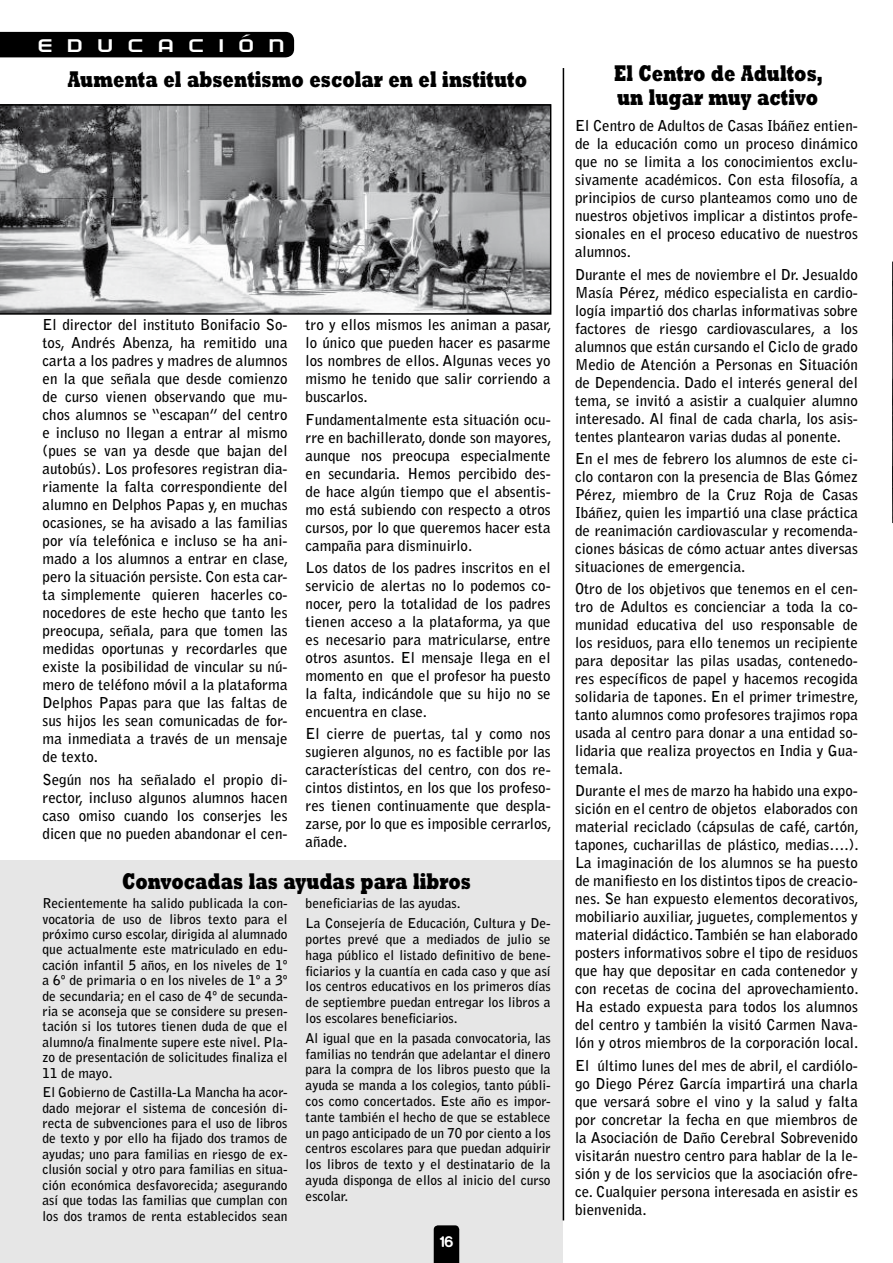
<style>
.page{position:relative;width:893px;height:1263px;background:#fff}
.page>*{position:absolute;margin:0;border:0;box-sizing:border-box;transform-origin:0 0}
.t1{font:24.75px "Empire Builder Document";letter-spacing:.46em;color:#fff;scale:1.18 1}
.t2{font:800 23.1px/24px "Rockwell";color:#000;scale:.71 1}
.t3{font:700 15px/18px "Bell Gothic Std";color:#000;text-align:justify}
.t4{font:700 13.5px/15.5px "Bell Gothic Std";color:#000;text-align:justify}
.t5{font:700 13.5px "Rocko FLF";color:#fff}
</style>
<div class="page">
<div style="left:0;top:860px;width:563px;height:403px;background:#e6e6e6"></div>
<svg style="left:434px;top:1225px;width:25px;height:38px"></svg>
<div style="left:0;top:32px;width:294px;height:25px;background:#000"></div>
<svg style="left:0;top:104px;width:551px;height:211px;background:#8e8f90"></svg>
<hr style="left:563px;top:68px;width:1px;height:1152px;background:#000">
<svg style="left:892px;top:261px;width:1px;height:262px"></svg>
<h1 class="t1" style="left:37px;top:30px;width:212px">educación</h1>
<h2 class="t2" style="left:68px;top:67px;width:649px">Aumenta el absentismo escolar en el instituto</h2>
<p class="t3" style="left:43px;top:316px;width:247px">El director del instituto Bonifacio So&shy;tos, Andrés Abenza, ha remitido una carta a los padres y madres de alumnos en la que señala que desde comienzo de curso vienen observando que mu&shy;chos alumnos se “escapan” del centro e incluso no llegan a entrar al mismo (pues se van ya desde que bajan del autobús). Los profesores registran dia&shy;riamente la falta correspondiente del alumno en Delphos Papas y, en muchas ocasiones, se ha avisado a las familias por vía telefónica e incluso se ha ani&shy;mado a los alumnos a entrar en clase, pero la situación persiste. Con esta car&shy;ta simplemente quieren hacerles co&shy;nocedores de este hecho que tanto les preocupa, señala, para que tomen las medidas oportunas y recordarles que existe la posibilidad de vincular su nú&shy;mero de teléfono móvil a la plataforma Delphos Papas para que las faltas de sus hijos les sean comunicadas de for&shy;ma inmediata a través de un mensaje de texto.</p>
<p class="t3" style="left:43px;top:770px;width:247px">Según nos ha señalado el propio di&shy;rector, incluso algunos alumnos hacen caso omiso cuando los conserjes les dicen que no pueden abandonar el cen-</p>
<p class="t3" style="left:306px;top:316px;width:247px">tro y ellos mismos les animan a pasar, lo único que pueden hacer es pasarme los nombres de ellos. Algunas veces yo mismo he tenido que salir corriendo a buscarlos.</p>
<p class="t3" style="left:306px;top:410px;width:247px">Fundamentalmente esta situación ocu&shy;rre en bachillerato, donde son mayores, aunque nos preocupa especialmente en secundaria. Hemos percibido des&shy;de hace algún tiempo que el absentis&shy;mo está subiendo con respecto a otros cursos, por lo que queremos hacer esta campaña para disminuirlo.</p>
<p class="t3" style="left:306px;top:558px;width:247px">Los datos de los padres inscritos en el servicio de alertas no lo podemos co&shy;nocer, pero la totalidad de los padres tienen acceso a la plataforma, ya que es necesario para matricularse, entre otros asuntos. El mensaje llega en el momento en que el profesor ha puesto la falta, indicándole que su hijo no se encuentra en clase.</p>
<p class="t3" style="left:306px;top:725px;width:247px">El cierre de puertas, tal y como nos sugieren algunos, no es factible por las características del centro, con dos re&shy;cintos distintos, en los que los profeso&shy;res tienen continuamente que despla&shy;zarse, por lo que es imposible cerrarlos, añade.</p>
<h2 class="t2" style="left:122px;top:868px;width:493px">Convocadas las ayudas para libros</h2>
<p class="t4" style="left:43px;top:895px;width:247px">Recientemente ha salido publicada la con&shy;vocatoria de uso de libros texto para el próximo curso escolar, dirigida al alumnado que actualmente este matriculado en edu&shy;cación infantil 5 años, en los niveles de 1º a 6º de primaria o en los niveles de 1º a 3º de secundaria; en el caso de 4º de secunda&shy;ria se aconseja que se considere su presen&shy;tación si los tutores tienen duda de que el alumno/a finalmente supere este nivel. Pla&shy;zo de presentación de solicitudes finaliza el 11 de mayo.</p>
<p class="t4" style="left:43px;top:1085px;width:247px">El Gobierno de Castilla-La Mancha ha acor&shy;dado mejorar el sistema de concesión di&shy;recta de subvenciones para el uso de libros de texto y por ello ha fijado dos tramos de ayudas; uno para familias en riesgo de ex&shy;clusión social y otro para familias en situa&shy;ción económica desfavorecida; asegurando así que todas las familias que cumplan con los dos tramos de renta establecidos sean</p>
<p class="t4" style="left:306px;top:893px;width:247px;line-height:20px">beneficiarias de las ayudas.<br>La Consejería de Educación, Cultura y De-</p>
<p class="t4" style="left:306px;top:931px;width:247px">portes prevé que a mediados de julio se haga público el listado definitivo de bene&shy;ficiarios y la cuantía en cada caso y que así los centros educativos en los primeros días de septiembre puedan entregar los libros a los escolares beneficiarios.</p>
<p class="t4" style="left:306px;top:1030px;width:247px">Al igual que en la pasada convocatoria, las familias no tendrán que adelantar el dinero para la compra de los libros puesto que la ayuda se manda a los colegios, tanto públi&shy;cos como concertados. Este año es impor&shy;tante también el hecho de que se establece un pago anticipado de un 70 por ciento a los centros escolares para que puedan adquirir los libros de texto y el destinatario de la ayuda disponga de ellos al inicio del curso escolar.</p>
<p class="t5" style="left:440px;top:1233px;width:15px">16</p>
<h2 class="t2" style="left:614px;top:60px;width:296px">El Centro de Adultos, un lugar muy activo</h2>
<p class="t3" style="left:575px;top:117px;width:284px">El Centro de Adultos de Casas Ibáñez entien&shy;de la educación como un proceso dinámico que no se limita a los conocimientos exclu&shy;sivamente académicos. Con esta filosofía, a principios de curso planteamos como uno de nuestros objetivos implicar a distintos profe&shy;sionales en el proceso educativo de nuestros alumnos.</p>
<p class="t3" style="left:575px;top:265px;width:284px">Durante el mes de noviembre el Dr. Jesualdo Masía Pérez, médico especialista en cardio&shy;logía impartió dos charlas informativas sobre factores de riesgo cardiovasculares, a los alumnos que están cursando el Ciclo de grado Medio de Atención a Personas en Situación de Dependencia. Dado el interés general del tema, se invitó a asistir a cualquier alumno interesado. Al final de cada charla, los asis&shy;tentes plantearon varias dudas al ponente.</p>
<p class="t3" style="left:575px;top:449px;width:284px">En el mes de febrero los alumnos de este ci&shy;clo contaron con la presencia de Blas Gómez Pérez, miembro de la Cruz Roja de Casas Ibáñez, quien les impartió una clase práctica de reanimación cardiovascular y recomenda&shy;ciones básicas de cómo actuar antes diversas situaciones de emergencia.</p>
<p class="t3" style="left:575px;top:580px;width:285px">Otro de los objetivos que tenemos en el cen&shy;tro de Adultos es concienciar a toda la co&shy;munidad educativa del uso responsable de los residuos, para ello tenemos un recipiente para depositar las pilas usadas, contenedo&shy;res específicos de papel y hacemos recogida solidaria de tapones. En el primer trimestre, tanto alumnos como profesores trajimos ropa usada al centro para donar a una entidad so&shy;lidaria que realiza proyectos en India y Gua&shy;temala.</p>
<p class="t3" style="left:575px;top:782px;width:285px">Durante el mes de marzo ha habido una expo&shy;sición en el centro de objetos elaborados con material reciclado (cápsulas de café, cartón, tapones, cucharillas de plástico, medias….).<br>La imaginación de los alumnos se ha puesto de manifiesto en los distintos tipos de creacio&shy;nes. Se han expuesto elementos decorativos, mobiliario auxiliar, juguetes, complementos y material didáctico. También se han elaborado posters informativos sobre el tipo de residuos que hay que depositar en cada contenedor y con recetas de cocina del aprovechamiento.<br>Ha estado expuesta para todos los alumnos del centro y también la visitó Carmen Nava&shy;lón y otros miembros de la corporación local.</p>
<p class="t3" style="left:575px;top:1056px;width:284px">El último lunes del mes de abril, el cardiólo&shy;go Diego Pérez García impartirá una charla que versará sobre el vino y la salud y falta por concretar la fecha en que miembros de la Asociación de Daño Cerebral Sobrevenido visitarán nuestro centro para hablar de la le&shy;sión y de los servicios que la asociación ofre&shy;ce. Cualquier persona interesada en asistir es bienvenida.</p>
</div>
